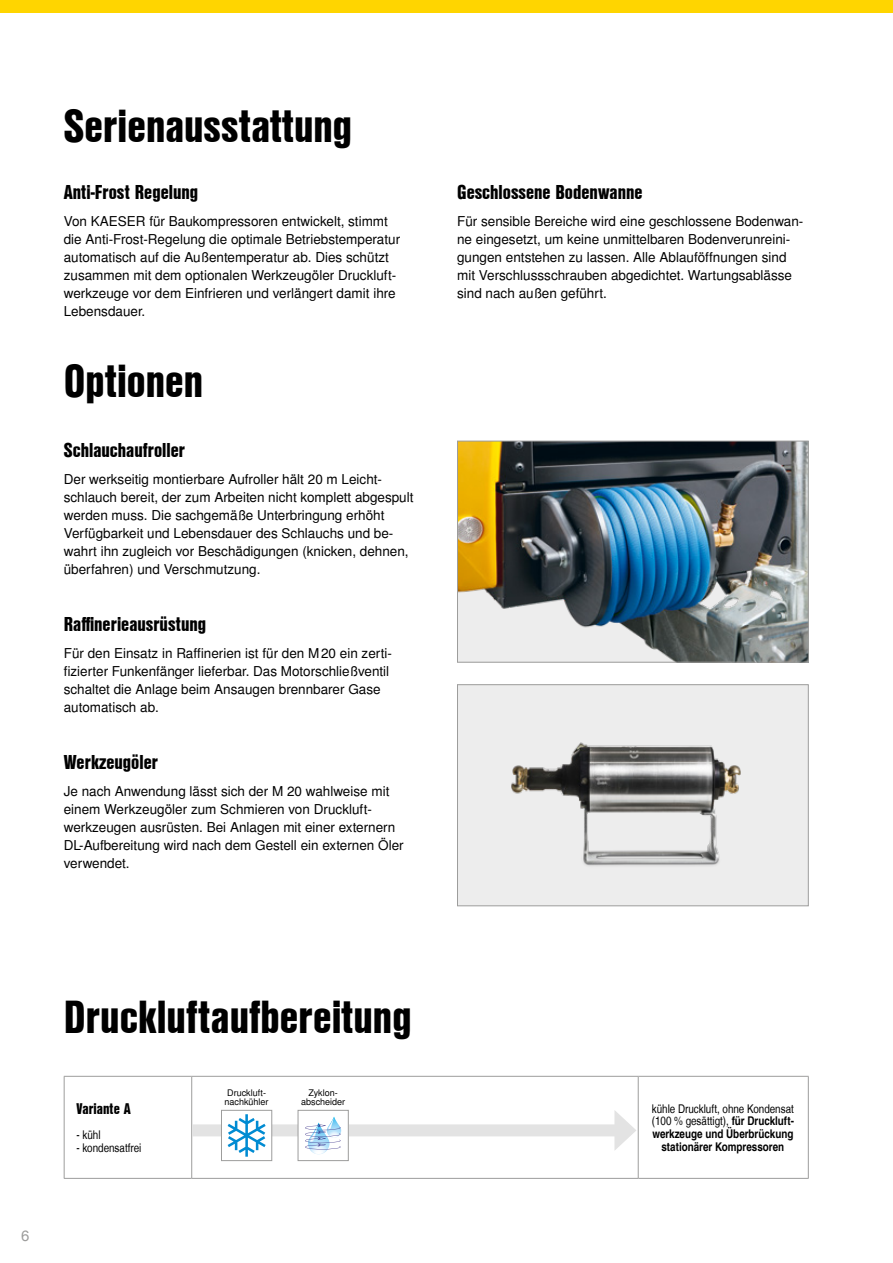
<style>
.page{position:relative;width:893px;height:1263px;background:#fff}
.page>*{position:absolute;margin:0;border:0;box-sizing:border-box;transform-origin:0 0}
.t1{font:45px "Nimbus San L Bla Con";color:#000}
.t2{font:19.5px "Nimbus San L Bla Con";color:#000}
.t3{font:15px "Nimbus San L Bla Con";color:#000}
.t4{font:15px "Nimbus San L";color:#9d9d9c}
.t5{font:13.5px/18px "Nimbus San L";color:#000}
.t6{font:12px/12.8px "Nimbus San L Reg Con";color:#000}
.t7{font:12px/12.8px "Nimbus San L Bol Con";color:#000;text-align:center}
.t8{font:9px/9px "Nimbus San L";color:#000}
.s1{font-family:"Nimbus San L Bol Con"}
</style>
<div class="page">
<div style="left:0;top:0;width:893px;height:13px;background:#ffd500"></div>
<img style="left:459px;top:686px;width:348px;height:218px">
<div style="left:457px;top:684px;width:352px;height:222px;border:1px solid #9d9d9c"></div>
<img style="left:459px;top:443px;width:348px;height:217px">
<div style="left:457px;top:441px;width:352px;height:221px;border:1px solid #9d9d9c"></div>
<svg style="left:65px;top:1077px;width:743px;height:101px"></svg>
<hr style="left:64px;top:1076px;width:128px;height:1px;background:#9d9d9c">
<hr style="left:64px;top:1077px;width:1px;height:101px;background:#9d9d9c">
<hr style="left:192px;top:1076px;width:446px;height:1px;background:#9d9d9c">
<hr style="left:191px;top:1077px;width:1px;height:101px;background:#9d9d9c">
<hr style="left:638px;top:1076px;width:171px;height:1px;background:#9d9d9c">
<hr style="left:638px;top:1077px;width:1px;height:101px;background:#9d9d9c">
<hr style="left:808px;top:1077px;width:1px;height:101px;background:#9d9d9c">
<hr style="left:64px;top:1178px;width:128px;height:1px;background:#9d9d9c">
<hr style="left:192px;top:1178px;width:446px;height:1px;background:#9d9d9c">
<hr style="left:638px;top:1178px;width:171px;height:1px;background:#9d9d9c">
<div style="left:192px;top:1124px;width:431px;height:12px;background:#e3e3e3"></div>
<svg style="left:614px;top:1110px;width:22px;height:41px"></svg>
<div style="left:221px;top:1110px;width:51px;height:50px;background:#fff"></div>
<svg style="left:228px;top:1114px;width:38px;height:43px"></svg>
<div style="left:221px;top:1110px;width:51px;height:51px;border:1px solid #9d9d9c"></div>
<div style="left:298px;top:1110px;width:50px;height:50px;background:#fff"></div>
<svg style="left:305px;top:1117px;width:36px;height:37px"></svg>
<div style="left:298px;top:1110px;width:51px;height:51px;border:1px solid #9d9d9c"></div>
<h1 class="t1" style="left:64px;top:92px;width:290px">Serienausstattung</h1>
<h2 class="t2" style="left:64px;top:178px;width:136px">Anti-Frost Regelung</h2>
<p class="t5" style="left:64px;top:213px;width:338px">Von KAESER für Baukompressoren entwickelt, stimmt die Anti-Frost-Regelung die optimale Betriebstemperatur automatisch auf die Außentemperatur ab. Dies schützt zusammen mit dem optionalen Werkzeugöler Druckluft&shy;werkzeuge vor dem Einfrieren und verlängert damit ihre Lebensdauer.</p>
<h1 class="t1" style="left:64px;top:347px;width:141px">Optionen</h1>
<h2 class="t2" style="left:64px;top:436px;width:123px">Schlauchaufroller</h2>
<p class="t5" style="left:64px;top:471px;width:351px">Der werkseitig montierbare Aufroller hält 20 m Leicht&shy;schlauch bereit, der zum Arbeiten nicht komplett abgespult werden muss. Die sachgemäße Unterbringung erhöht Verfügbarkeit und Lebensdauer des Schlauchs und be&shy;wahrt ihn zugleich vor Beschädigungen (knicken, dehnen, überfahren) und Verschmutzung.</p>
<h2 class="t2" style="left:64px;top:610px;width:144px">Raffinerieausrüstung</h2>
<p class="t5" style="left:64px;top:645px;width:330px">Für den Einsatz in Raffinerien ist für den M20 ein zerti&shy;fizierter Funkenfänger lieferbar. Das Motorschließventil schaltet die Anlage beim Ansaugen brennbarer Gase automatisch ab.</p>
<h2 class="t2" style="left:64px;top:748px;width:96px">Werkzeugöler</h2>
<p class="t5" style="left:64px;top:783px;width:341px">Je nach Anwendung lässt sich der M 20 wahlweise mit einem Werkzeugöler zum Schmieren von Druckluft&shy;werkzeugen ausrüsten. Bei Anlagen mit einer externern DL-Aufbereitung wird nach dem Gestell ein externen Öler verwendet.</p>
<h2 class="t2" style="left:457px;top:178px;width:187px">Geschlossene Bodenwanne</h2>
<p class="t5" style="left:457px;top:213px;width:348px">Für sensible Bereiche wird eine geschlossene Bodenwan&shy;ne eingesetzt, um keine unmittelbaren Bodenverunreini&shy;gungen entstehen zu lassen. Alle Ablauföffnungen sind mit Verschlussschrauben abgedichtet. Wartungsablässe sind nach außen geführt.</p>
<p class="t4" style="left:21px;top:1226px;width:10px">6</p>
<h1 class="t1" style="left:64px;top:983px;width:349px">Druckluftaufbereitung</h1>
<p class="t3" style="left:77px;top:1097px;width:56px">Variante A</p>
<p class="t6" style="left:77px;top:1129px;width:26px">- kühl</p>
<p class="t6" style="left:77px;top:1141px;width:66px">- kondensatfrei</p>
<p class="t8" style="left:225px;top:1088px;width:45px">Druckluft&shy;nachkühler</p>
<p class="t8" style="left:301px;top:1088px;width:46px;text-align:center">Zyklon&shy;abscheider</p>
<p class="t6" style="left:652px;top:1102px;width:144px">kühle Druckluft, ohne Kondensat (100 % gesättigt), <span class="s1">für Druckluft-</span></p>
<p class="t7" style="left:652px;top:1128px;width:142px">werkzeuge und Überbrückung stationärer Kompressoren</p>
</div>
